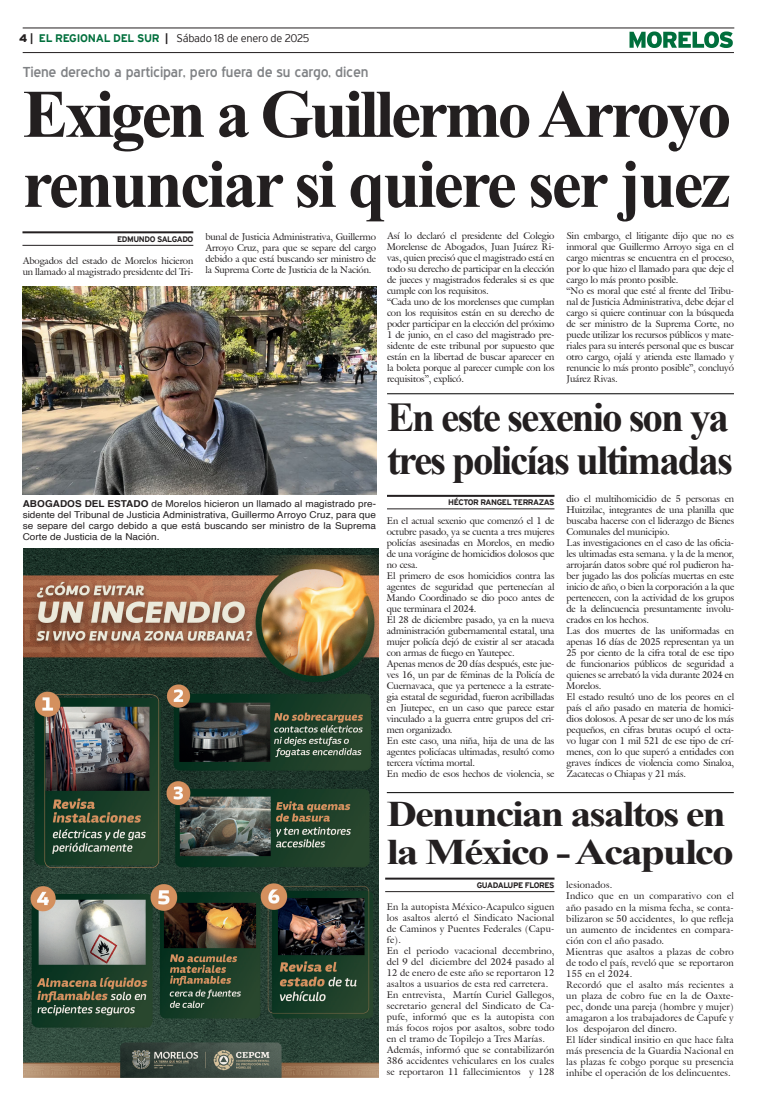
<style>
.page{position:relative;width:757px;height:1106px;background:#fff}
.page>*{position:absolute;margin:0;border:0;box-sizing:border-box;transform-origin:0 0}
.Cabeza_01{font:700 68px "Times New Roman";letter-spacing:-.05em;color:#231f20}
.Cabeza_03{font:700 41px "Times New Roman";letter-spacing:-.05em;color:#231f20}
.Cabeza_03-2{font:700 36px "Times New Roman";letter-spacing:-.05em;color:#231f20;scale:1.17 1}
.Cabeza_03-3{font:700 36px "Times New Roman";letter-spacing:-.05em;color:#231f20;scale:1.21 1}
.Balazo_01{font:14px "Blue Highway";letter-spacing:-.015em;color:#808285;scale:1.05 1}
.t1{font:300 11px "Interstate";letter-spacing:-.025em;color:#231f20}
.t2{font:9.5px/11px "Galliard IT Cby BT";letter-spacing:-.01em;color:#231f20;text-align:justify}
.Pie_de_foto{font:9.5px/11px "Helvetica";letter-spacing:.005em;color:#231f20;text-align:justify;scale:1.05 1}
.t3{font:9.5px "Galliard IT Cby BT";letter-spacing:.02em;color:#231f20}
.t4{font:700 8px "Interstate";letter-spacing:-.05em;color:#231f20}
.s1{font-weight:900}
.s2{font-weight:700}
.s3{font-weight:700;color:#006f3c}
</style>
<div class="page">
<hr style="left:23px;top:28px;width:711px;height:1px;background:#231f20">
<hr style="left:23px;top:52px;width:711px;height:1px;background:#231f20">
<svg style="left:629px;top:31px;width:104px;height:17px"></svg>
<hr style="left:22px;top:231px;width:171px;height:2px;background:#231f20">
<hr style="left:22px;top:245px;width:171px;height:1px;background:#231f20">
<hr style="left:387px;top:495px;width:167px;height:2px;background:#231f20">
<hr style="left:387px;top:508px;width:167px;height:1px;background:#231f20">
<hr style="left:387px;top:393px;width:347px;height:1px;background:#000">
<hr style="left:385px;top:877px;width:169px;height:2px;background:#231f20">
<hr style="left:385px;top:891px;width:169px;height:1px;background:#231f20">
<hr style="left:387px;top:792px;width:347px;height:1px;background:#000">
<img style="left:23px;top:286px;width:353px;height:209px">
<img style="left:23px;top:549px;width:355px;height:528px">
<p class="t1" style="left:19px;top:32px;width:292px"><span class="s1">4</span> <span class="s2">|</span> <span class="s3">EL REGIONAL DEL SUR</span> <span class="s2">|</span> Sábado 18 de enero de 2025</p>
<p class="Balazo_01" style="left:23px;top:63px;width:331px">Tiene derecho a participar, pero fuera de su cargo, dicen</p>
<p class="Cabeza_01" style="left:23px;top:65px;width:710px">Exigen a Guillermo Arroyo</p>
<p class="Cabeza_01" style="left:23px;top:135px;width:709px">renunciar si quiere ser juez</p>
<p class="t4" style="left:117px;top:235px;width:78px">EDMUNDO SALGADO</p>
<p class="t2" style="left:387px;top:230px;width:169px">Así lo declaró el presidente del Colegio Morelense de Abogados, Juan Juárez Ri&shy;vas, quien precisó que el magistrado está en todo su derecho de participar en la elección de jueces y magistrados federales si es que cumple con los requisitos.</p>
<p class="t2" style="left:387px;top:296px;width:169px">“Cada uno de los morelenses que cumplan con los requisitos están en su derecho de poder participar en la elección del próximo 1 de junio, en el caso del magistrado pre&shy;sidente de este tribunal por supuesto que están en la libertad de buscar aparecer en la boleta porque al parecer cumple con los requisitos”, explicó.</p>
<p class="t2" style="left:566px;top:230px;width:169px">Sin embargo, el litigante dijo que no es inmoral que Guillermo Arroyo siga en el cargo mientras se encuentra en el proceso, por lo que hizo el llamado para que deje el cargo lo más pronto posible.</p>
<p class="t2" style="left:566px;top:285px;width:169px">“No es moral que esté al frente del Tribu&shy;nal de Justicia Administrativa, debe dejar el cargo si quiere continuar con la búsqueda de ser ministro de la Suprema Corte, no puede utilizar los recursos públicos y mate&shy;riales para su interés personal que es buscar otro cargo, ojalá y atienda este llamado y renuncie lo más pronto posible”, concluyó Juárez Rivas.</p>
<p class="Cabeza_03" style="left:387px;top:387px;width:343px">En este sexenio son ya</p>
<p class="Cabeza_03" style="left:387px;top:430px;width:347px">tres policías ultimadas</p>
<p class="t4" style="left:448px;top:498px;width:108px">HÉCTOR RANGEL TERRAZAS</p>
<p class="t2" style="left:205px;top:231px;width:172px">bunal de Justicia Administrativa, Guillermo Arroyo Cruz, para que se separe del cargo debido a que está buscando ser ministro de la Suprema Corte de Justicia de la Nación.</p>
<p class="t2" style="left:23px;top:255px;width:172px">Abogados del estado de Morelos hicieron un llamado al magistrado presidente del Tri-</p>
<p class="t2" style="left:566px;top:493px;width:169px">dio el multihomicidio de 5 personas en Huitzilac, integrantes de una planilla que buscaba hacerse con el liderazgo de Bienes Comunales del municipio.</p>
<p class="t2" style="left:566px;top:537px;width:169px">Las investigaciones en el caso de las oficia&shy;les ultimadas esta semana. y la de la menor, arrojarán datos sobre qué rol pudieron ha&shy;ber jugado las dos policías muertas en este inicio de año, o bien la corporación a la que pertenecen, con la actividad de los grupos de la delincuencia presuntamente involu&shy;crados en los hechos.</p>
<p class="t2" style="left:566px;top:625px;width:169px">Las dos muertes de las uniformadas en apenas 16 días de 2025 representan ya un 25 por ciento de la cifra total de ese tipo de funcionarios públicos de seguridad a quienes se arrebató la vida durante 2024 en Morelos.</p>
<p class="t2" style="left:566px;top:691px;width:169px">El estado resultó uno de los peores en el país el año pasado en materia de homici&shy;dios dolosos. A pesar de ser uno de los más pequeños, en cifras brutas ocupó el octa&shy;vo lugar con 1 mil 521 de ese tipo de crí&shy;menes, con lo que superó a entidades con graves índices de violencia como Sinaloa, Zacatecas o Chiapas y 21 más.</p>
<p class="Pie_de_foto" style="left:23px;top:499px;width:338px"><span class="s2">ABOGADOS DEL ESTADO</span> de Morelos hicieron un llamado al magistrado pre&shy;sidente del Tribunal de Justicia Administrativa, Guillermo Arroyo Cruz, para que se separe del cargo debido a que está buscando ser ministro de la Suprema Corte de Justicia de la Nación.</p>
<p class="t2" style="left:387px;top:515px;width:169px">En el actual sexenio que comenzó el 1 de octubre pasado, ya se cuenta a tres mujeres policías asesinadas en Morelos, en medio de una vorágine de homicidios dolosos que no cesa.</p>
<p class="t2" style="left:387px;top:570px;width:169px">El primero de esos homicidios contra las agentes de seguridad que pertenecían al Mando Coordinado se dio poco antes de que terminara el 2024.</p>
<p class="t2" style="left:387px;top:614px;width:169px">El 28 de diciembre pasado, ya en la nueva administración gubernamental estatal, una mujer policía dejó de existir al ser atacada con armas de fuego en Yautepec.</p>
<p class="t2" style="left:387px;top:658px;width:169px">Apenas menos de 20 días después, este jue&shy;ves 16, un par de féminas de la Policía de Cuernavaca, que ya pertenece a la estrate&shy;gia estatal de seguridad, fueron acribilladas en Jiutepec, en un caso que parece estar vinculado a la guerra entre grupos del cri&shy;men organizado.</p>
<p class="t2" style="left:387px;top:735px;width:169px">En este caso, una niña, hija de una de las agentes policíacas ultimadas, resultó como tercera víctima mortal.</p>
<p class="t2" style="left:387px;top:768px;width:169px">En medio de esos hechos de violencia, se</p>
<p class="Cabeza_03-2" style="left:387px;top:787px;width:291px">Denuncian asaltos en</p>
<p class="Cabeza_03-3" style="left:387px;top:825px;width:288px">la México - Acapulco</p>
<p class="t4" style="left:477px;top:881px;width:79px">GUADALUPE FLORES</p>
<p class="t3" style="left:566px;top:879px;width:48px">lesionados.</p>
<p class="t2" style="left:566px;top:890px;width:169px">Indico que en un comparativo con el año pasado en la misma fecha, se conta&shy;bilizaron se 50 accidentes, lo que refleja un aumento de incidentes en compara&shy;ción con el año pasado.</p>
<p class="t2" style="left:566px;top:945px;width:169px">Mientras que asaltos a plazas de cobro de todo el país, reveló que se reportaron 155 en el 2024.</p>
<p class="t2" style="left:566px;top:978px;width:169px">Recordó que el asalto más recientes a un plaza de cobro fue en la de Oaxte&shy;pec, donde una pareja (hombre y mujer) amagaron a los trabajadores de Capufe y los despojaron del dinero.</p>
<p class="t2" style="left:566px;top:1033px;width:169px">El líder sindical insitio en que hace falta más presencia de la Guardia Nacional en las plazas fe cobgo porque su presencia inhibe el operación de los delincuentes.</p>
<p class="t2" style="left:387px;top:901px;width:169px">En la autopista México-Acapulco siguen los asaltos alertó el Sindicato Nacional de Caminos y Puentes Federales (Capu&shy;fe).</p>
<p class="t2" style="left:387px;top:945px;width:169px">En el periodo vacacional decembrino, del 9 del diciembre del 2024 pasado al 12 de enero de este año se reportaron 12 asaltos a usuarios de esta red carretera.</p>
<p class="t2" style="left:387px;top:989px;width:169px">En entrevista, Martín Curiel Gallegos, secretario general del Sindicato de Ca&shy;pufe, informó que es la autopista con más focos rojos por asaltos, sobre todo en el tramo de Topilejo a Tres Marías.</p>
<p class="t2" style="left:387px;top:1044px;width:169px">Además, informó que se contabilizarón 386 accidentes vehiculares en los cuales se reportaron 11 fallecimientos y 128</p>
</div>
